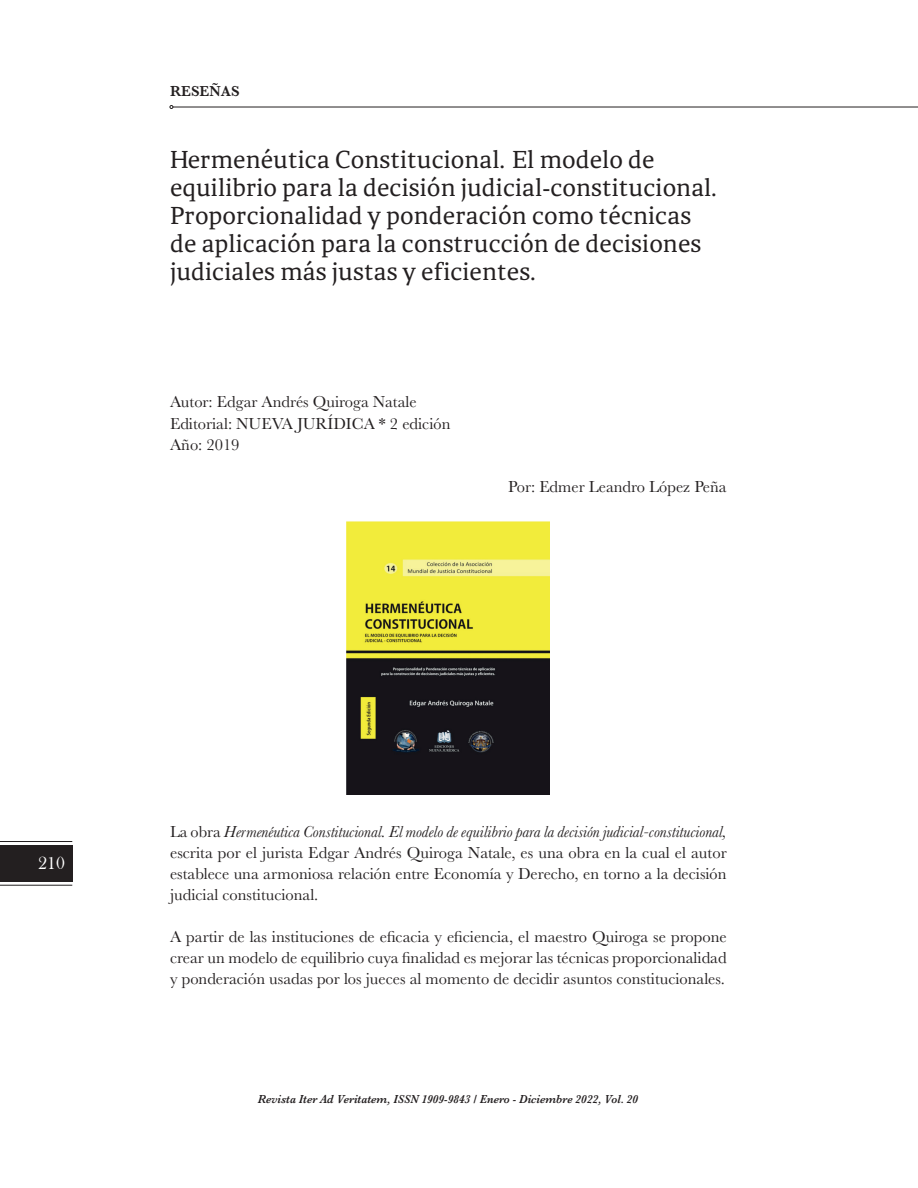
<style>
.page{position:relative;width:918px;height:1188px;background:#fff}
.page>*{position:absolute;margin:0;border:0;box-sizing:border-box;transform-origin:0 0}
.t1{font:25.5px/28px "Brela";color:#231f20}
.t2{font:18px "Bask Old Face";color:#fff}
.t3{font:16.5px/21px "Baskerville";color:#231f20;text-align:justify}
.t4{font:600 15px "Baskerville";color:#231f20}
.t5{font:italic 600 12px "Baskerville";color:#231f20;scale:.95 1}
.s1{font-style:italic}
</style>
<div class="page">
<hr style="left:173px;top:107px;width:745px;height:1px;background:#231f20">
<svg style="left:170px;top:105px;width:3px;height:4px"></svg>
<div style="left:0;top:845px;width:72px;height:37px;background:#231f20"></div>
<hr style="left:0;top:885px;width:72px;height:1px;background:#231f20">
<hr style="left:0;top:841px;width:72px;height:1px;background:#231f20">
<img style="left:347px;top:521px;width:203px;height:273px">
<p class="t4" style="left:170px;top:80px;width:71px">RESEÑAS</p>
<h1 class="t1" style="left:170px;top:145px;width:550px">Hermenéutica Constitucional. El modelo de equilibrio para la decisión judicial-constitucional.<br>Proporcionalidad y ponderación como técnicas de aplicación para la construcción de decisiones judiciales más justas y eficientes.</h1>
<p class="t3" style="left:170px;top:392px;width:282px;text-align:left">Autor: Edgar Andrés Quiroga Natale<br>Editorial: NUEVA JURÍDICA * 2 edición<br>Año: 2019</p>
<p class="t3" style="left:508px;top:476px;width:220px">Por: Edmer Leandro López Peña</p>
<p class="t2" style="left:38px;top:854px;width:28px">210</p>
<p class="t3" style="left:170px;top:821px;width:558px">La obra <span class="s1">Hermenéutica Constitucional. El modelo de equilibrio para la decisión judicial-constitucional, </span>escrita por el jurista Edgar Andrés Quiroga Natale, es una obra en la cual el autor establece una armoniosa relación entre Economía y Derecho, en torno a la decisión judicial constitucional.</p>
<p class="t3" style="left:170px;top:926px;width:558px">A partir de las instituciones de eficacia y eficiencia, el maestro Quiroga se propone crear un modelo de equilibrio cuya finalidad es mejorar las técnicas proporcionalidad y ponderación usadas por los jueces al momento de decidir asuntos constitucionales.</p>
<p class="t5" style="left:258px;top:1091px;width:402px">Revista Iter Ad Veritatem, ISSN 1909-9843 / Enero - Diciembre 2022, Vol. 20</p>
</div>
